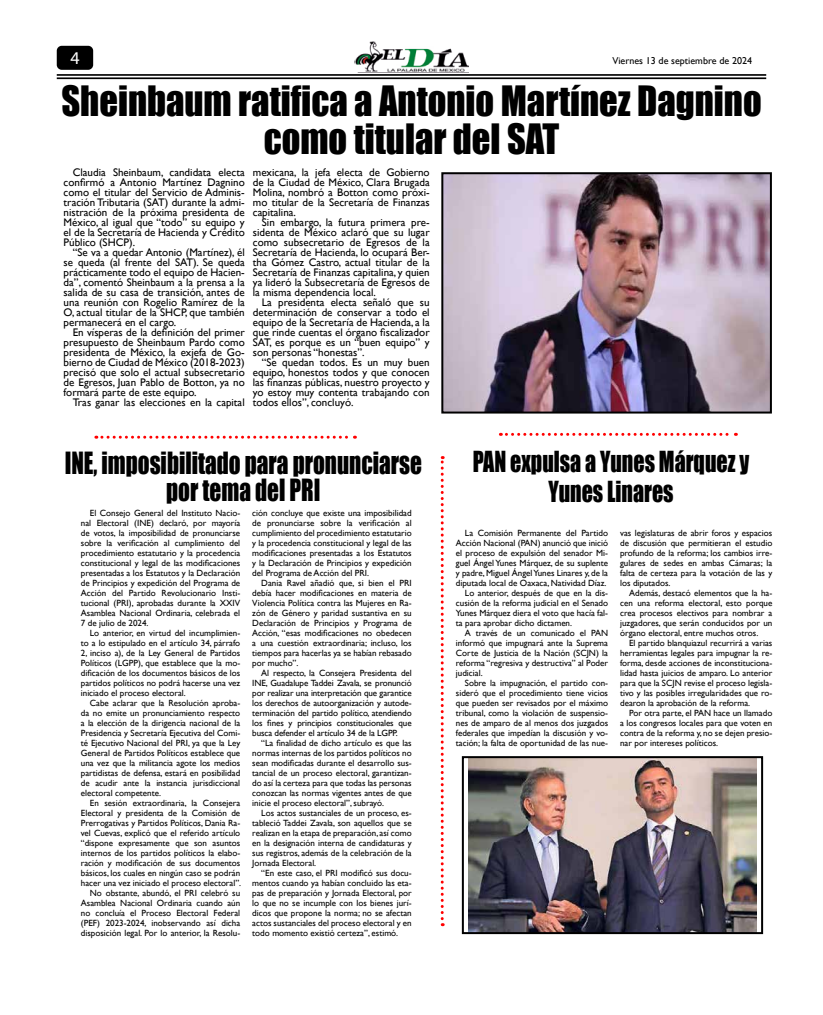
<style>
.page{position:relative;width:823px;height:1015px;background:#fff}
.page>*{position:absolute;margin:0;border:0;box-sizing:border-box;transform-origin:0 0}
.t1{font:38.4px/38px "Impact";color:#000;text-align:center;scale:.95 1}
.t2{font:28.1px/27px "Impact";color:#000;text-align:center;scale:.82 1}
.t3{font:26.6px/30px "Impact";color:#000;text-align:center;scale:.82 1}
.t4{font:18px "Myriad Pro";color:#fff}
.t5{font:11px/10px "Gill Sans";color:#000;text-align:justify}
.t6{font:10px "Gill Sans";color:#000}
.t7{font:9px/10px "Gill Sans";color:#000;text-align:justify}
</style>
<div class="page">
<div style="left:57px;top:46px;width:36px;height:24px;background:#000;border-radius:5px"></div>
<hr style="left:57px;top:74px;width:708px;height:2px;background:#000">
<hr style="left:57px;top:77px;width:708px;height:2px;background:#000">
<img style="left:355px;top:42px;width:113px;height:31px">
<img style="left:444px;top:175px;width:324px;height:235px">
<div style="left:441px;top:172px;width:330px;height:241px;border:2px solid #000"></div>
<svg style="left:96px;top:436px;width:259px;height:3px"></svg>
<svg style="left:500px;top:433px;width:236px;height:3px"></svg>
<svg style="left:440px;top:456px;width:3px;height:470px"></svg>
<img style="left:468px;top:759px;width:287px;height:172px">
<div style="left:461px;top:756px;width:301px;height:178px;border:2px solid #000"></div>
<h3 class="t4" style="left:70px;top:47px;width:11px">4</h3>
<p class="t6" style="left:612px;top:54px;width:141px">Viernes 13 de septiembre de 2024</p>
<h1 class="t1" style="left:61px;top:81px;width:738px">Sheinbaum ratifica a Antonio Martínez Dagnino como titular del SAT</h1>
<p class="t5" style="left:253px;top:167px;width:178px">mexicana, la jefa electa de Gobierno de la Ciudad de México, Clara Brugada Molina, nombró a Botton como próxi&shy;mo titular de la Secretaría de Finanzas capitalina.</p>
<p class="t5" style="left:253px;top:217px;width:178px;text-indent:9px">Sin embargo, la futura primera pre&shy;sidenta de México aclaró que su lugar como subsecretario de Egresos de la Secretaría de Hacienda, lo ocupará Ber&shy;tha Gómez Castro, actual titular de la Secretaría de Finanzas capitalina, y quien ya lideró la Subsecretaría de Egresos de la misma dependencia local.</p>
<p class="t5" style="left:253px;top:297px;width:178px;text-indent:9px">La presidenta electa señaló que su determinación de conservar a todo el equipo de la Secretaría de Hacienda, a la que rinde cuentas el órgano fiscalizador SAT, es porque es un “buen equipo” y son personas “honestas”.</p>
<p class="t5" style="left:253px;top:357px;width:178px;text-indent:9px">“Se quedan todos. Es un muy buen equipo, honestos todos y que conocen las finanzas públicas, nuestro proyecto y yo estoy muy contenta trabajando con todos ellos”, concluyó.</p>
<p class="t5" style="left:64px;top:167px;width:182px;text-indent:9px">Claudia Sheinbaum, candidata electa confirmó a Antonio Martínez Dagnino como el titular del Servicio de Adminis&shy;tración Tributaria (SAT) durante la admi&shy;nistración de la próxima presidenta de México, al igual que “todo” su equipo y el de la Secretaría de Hacienda y Crédito Público (SHCP).</p>
<p class="t5" style="left:64px;top:247px;width:182px;text-indent:9px">“Se va a quedar Antonio (Martínez), él se queda (al frente del SAT). Se queda prácticamente todo el equipo de Hacien&shy;da”, comentó Sheinbaum a la prensa a la salida de su casa de transición, antes de una reunión con Rogelio Ramírez de la O, actual titular de la SHCP, que también permanecerá en el cargo.</p>
<p class="t5" style="left:64px;top:327px;width:182px;text-indent:9px">En vísperas de la definición del primer presupuesto de Sheinbaum Pardo como presidenta de México, la exjefa de Go&shy;bierno de Ciudad de México (2018-2023) precisó que solo el actual subsecretario de Egresos, Juan Pablo de Botton, ya no formará parte de este equipo.</p>
<p class="t5" style="left:73px;top:397px;width:173px">Tras ganar las elecciones en la capital</p>
<h2 class="t2" style="left:65px;top:448px;width:437px">INE, imposibilitado para pronunciarse por tema del PRI</h2>
<p class="t7" style="left:81px;top:508px;width:161px;text-indent:9px">El Consejo General del Instituto Nacio&shy;nal Electoral (INE) declaró, por mayoría de votos, la imposibilidad de pronunciarse sobre la verificación al cumplimiento del procedimiento estatutario y la procedencia constitucional y legal de las modificaciones presentadas a los Estatutos y la Declaración de Principios y expedición del Programa de Acción del Partido Revolucionario Insti&shy;tucional (PRI), aprobadas durante la XXIV Asamblea Nacional Ordinaria, celebrada el 7 de julio de 2024.</p>
<p class="t7" style="left:81px;top:628px;width:161px;text-indent:9px">Lo anterior, en virtud del incumplimien&shy;to a lo estipulado en el artículo 34, párrafo 2, inciso a), de la Ley General de Partidos Políticos (LGPP), que establece que la mo&shy;dificación de los documentos básicos de los partidos políticos no podrá hacerse una vez iniciado el proceso electoral.</p>
<p class="t7" style="left:81px;top:698px;width:161px;text-indent:9px">Cabe aclarar que la Resolución aproba&shy;da no emite un pronunciamiento respecto a la elección de la dirigencia nacional de la Presidencia y Secretaría Ejecutiva del Comi&shy;té Ejecutivo Nacional del PRI, ya que la Ley General de Partidos Políticos establece que una vez que la militancia agote los medios partidistas de defensa, estará en posibilidad de acudir ante la instancia jurisdiccional electoral competente.</p>
<p class="t7" style="left:81px;top:798px;width:162px;text-align:right">En sesión extraordinaria, la Consejera Electoral y presidenta de la Comisión de Prerrogativas y Partidos Políticos, Dania Ra&shy;vel Cuevas, explicó que el referido artículo “dispone expresamente que son asuntos internos de los partidos políticos la elabo&shy;ración y modificación de sus documentos básicos, los cuales en ningún caso se podrán hacer una vez iniciado el proceso electoral”.<br>No obstante, abundó, el PRI celebró su Asamblea Nacional Ordinaria cuando aún no concluía el Proceso Electoral Federal (PEF) 2023-2024, inobservando así dicha disposición legal. Por lo anterior, la Resolu-</p>
<p class="t7" style="left:252px;top:508px;width:161px">ción concluye que existe una imposibilidad de pronunciarse sobre la verificación al cumplimiento del procedimiento estatutario y la procedencia constitucional y legal de las modificaciones presentadas a los Estatutos y la Declaración de Principios y expedición del Programa de Acción del PRI.</p>
<p class="t7" style="left:252px;top:578px;width:161px;text-indent:9px">Dania Ravel añadió que, si bien el PRI debía hacer modificaciones en materia de Violencia Política contra las Mujeres en Ra&shy;zón de Género y paridad sustantiva en su Declaración de Principios y Programa de Acción, “esas modificaciones no obedecen a una cuestión extraordinaria; incluso, los tiempos para hacerlas ya se habían rebasado por mucho”.</p>
<p class="t7" style="left:252px;top:668px;width:161px;text-indent:9px">Al respecto, la Consejera Presidenta del INE, Guadalupe Taddei Zavala, se pronunció por realizar una interpretación que garantice los derechos de autoorganización y autode&shy;terminación del partido político, atendiendo los fines y principios constitucionales que busca defender el artículo 34 de la LGPP.</p>
<p class="t7" style="left:252px;top:738px;width:161px;text-indent:9px">“La finalidad de dicho artículo es que las normas internas de los partidos políticos no sean modificadas durante el desarrollo sus&shy;tancial de un proceso electoral, garantizan&shy;do así la certeza para que todas las personas conozcan las normas vigentes antes de que inicie el proceso electoral”, subrayó.</p>
<p class="t7" style="left:252px;top:808px;width:161px;text-indent:9px">Los actos sustanciales de un proceso, es&shy;tableció Taddei Zavala, son aquellos que se realizan en la etapa de preparación, así como en la designación interna de candidaturas y sus registros, además de la celebración de la Jornada Electoral.</p>
<p class="t7" style="left:252px;top:868px;width:161px;text-indent:9px">“En este caso, el PRI modificó sus docu&shy;mentos cuando ya habían concluido las eta&shy;pas de preparación y Jornada Electoral, por lo que no se incumple con los bienes jurí&shy;dicos que propone la norma; no se afectan actos sustanciales del proceso electoral y en todo momento existió certeza”, estimó.</p>
<h3 class="t3" style="left:472px;top:446px;width:338px">PAN expulsa a Yunes Márquez y<br>Yunes Linares</h3>
<p class="t7" style="left:464px;top:528px;width:145px">La Comisión Permanente del Partido</p>
<p class="t7" style="left:455px;top:538px;width:154px">Acción Nacional (PAN) anunció que inició</p>
<p class="t7" style="left:455px;top:548px;width:154px">el proceso de expulsión del senador Mi-</p>
<p class="t7" style="left:455px;top:558px;width:154px">guel Ángel Yunes Márquez, de su suplente</p>
<p class="t7" style="left:455px;top:568px;width:154px">y padre, Miguel Ángel Yunes Linares y, de la</p>
<p class="t7" style="left:455px;top:578px;width:152px">diputada local de Oaxaca, Natividad Díaz.</p>
<p class="t7" style="left:464px;top:588px;width:145px">Lo anterior, después de que en la dis-</p>
<p class="t7" style="left:455px;top:598px;width:154px">cusión de la reforma judicial en el Senado</p>
<p class="t7" style="left:455px;top:608px;width:154px">Yunes Márquez diera el voto que hacía fal-</p>
<p class="t7" style="left:455px;top:618px;width:118px">ta para aprobar dicho dictamen.</p>
<p class="t7" style="left:464px;top:628px;width:145px">A través de un comunicado el PAN</p>
<p class="t7" style="left:455px;top:638px;width:154px">informó que impugnará ante la Suprema</p>
<p class="t7" style="left:455px;top:648px;width:154px">Corte de Justicia de la Nación (SCJN) la</p>
<p class="t7" style="left:455px;top:658px;width:154px">reforma “regresiva y destructiva” al Poder</p>
<p class="t7" style="left:455px;top:668px;width:28px">judicial.</p>
<p class="t7" style="left:464px;top:678px;width:145px">Sobre la impugnación, el partido con-</p>
<p class="t7" style="left:455px;top:688px;width:154px">sideró que el procedimiento tiene vicios</p>
<p class="t7" style="left:455px;top:698px;width:154px">que pueden ser revisados por el máximo</p>
<p class="t7" style="left:455px;top:708px;width:154px">tribunal, como la violación de suspensio-</p>
<p class="t7" style="left:455px;top:718px;width:154px">nes de amparo de al menos dos juzgados</p>
<p class="t7" style="left:455px;top:728px;width:154px">federales que impedían la discusión y vo-</p>
<p class="t7" style="left:455px;top:738px;width:154px">tación; la falta de oportunidad de las nue-</p>
<p class="t7" style="left:619px;top:528px;width:154px">vas legislaturas de abrir foros y espacios de discusión que permitieran el estudio profundo de la reforma; los cambios irre&shy;gulares de sedes en ambas Cámaras; la falta de certeza para la votación de las y los diputados.</p>
<p class="t7" style="left:619px;top:588px;width:154px;text-indent:9px">Además, destacó elementos que la ha&shy;cen una reforma electoral, esto porque crea procesos electivos para nombrar a juzgadores, que serán conducidos por un órgano electoral, entre muchos otros.</p>
<p class="t7" style="left:619px;top:638px;width:154px;text-indent:9px">El partido blanquiazul recurrirá a varias herramientas legales para impugnar la re&shy;forma, desde acciones de inconstituciona&shy;lidad hasta juicios de amparo. Lo anterior para que la SCJN revise el proceso legisla&shy;tivo y las posibles irregularidades que ro&shy;dearon la aprobación de la reforma.</p>
<p class="t7" style="left:619px;top:708px;width:154px;text-indent:9px">Por otra parte, el PAN hace un llamado a los congresos locales para que voten en contra de la reforma y, no se dejen presio&shy;nar por intereses políticos.</p>
</div>
